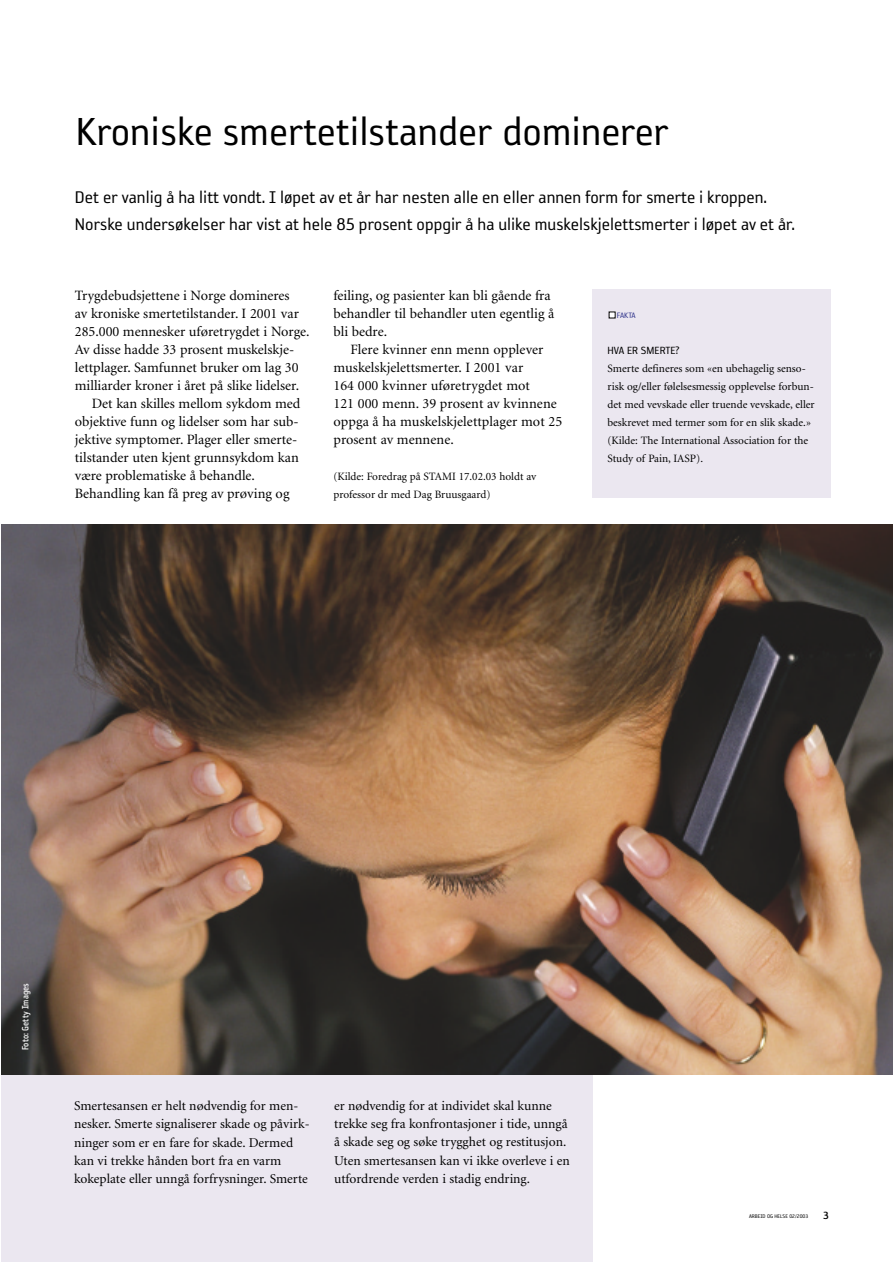
<style>
.page{position:relative;width:893px;height:1262px;background:#fff}
.page>*{position:absolute;margin:0;border:0;box-sizing:border-box;transform-origin:0 0}
.t1{font:45px "Reykjavik One A Gauge";color:#000}
.t2{font:19.5px/27px "Reykjavik One A Gauge";color:#000}
.t3{font:14.25px/18px "Minion";color:#000}
.t4{font:13.5px/18px "Minion";color:#000}
.t5{font:12px "Reykjavik One A Gauge";color:#000}
.t6{font:11.25px/18px "Minion";color:#000}
.t7{font:10.5px "Reykjavik One B Gauge";letter-spacing:.01em;color:#fff;scale:.9 1}
.t8{font:9px "Reykjavik One A Gauge";letter-spacing:-.025em;color:#35398e}
.t9{font:6px "Reykjavik One A Gauge";color:#000}
.s1{font-family:"Reykjavik One B Gauge";font-size:12px}
</style>
<div class="page">
<div style="left:592px;top:289px;width:238px;height:209px;background:#ebe7f0"></div>
<svg style="left:609px;top:312px;width:6px;height:6px"></svg>
<div style="left:1px;top:1053px;width:591px;height:208px;background:#ebe7f0"></div>
<img style="left:1px;top:524px;width:891px;height:550px">
<h1 class="t1" style="left:76px;top:103px;width:594px">Kroniske smertetilstander dominerer</h1>
<h2 class="t2" style="left:75px;top:183px;width:721px">Det er vanlig å ha litt vondt. I løpet av et år har nesten alle en eller annen form for smerte i kroppen.<br>Norske undersøkelser har vist at hele 85 prosent oppgir å ha ulike muskelskjelettsmerter i løpet av et år.</h2>
<p class="t3" style="left:75px;top:288px;width:216px">Trygdebudsjettene i Norge domineres</p>
<p class="t3" style="left:75px;top:306px;width:225px">av kroniske smertetilstander. I 2001 var</p>
<p class="t3" style="left:75px;top:324px;width:236px">285.000 mennesker uføretrygdet i Norge.</p>
<p class="t3" style="left:75px;top:342px;width:221px">Av disse hadde 33 prosent muskelskje-</p>
<p class="t3" style="left:75px;top:360px;width:225px">lettplager. Samfunnet bruker om lag 30</p>
<p class="t3" style="left:75px;top:378px;width:226px">milliarder kroner i året på slike lidelser.</p>
<p class="t3" style="left:92px;top:396px;width:210px">Det kan skilles mellom sykdom med</p>
<p class="t3" style="left:75px;top:414px;width:225px">objektive funn og lidelser som har sub-</p>
<p class="t3" style="left:75px;top:432px;width:224px">jektive symptomer. Plager eller smerte-</p>
<p class="t3" style="left:75px;top:450px;width:225px">tilstander uten kjent grunnsykdom kan</p>
<p class="t3" style="left:75px;top:468px;width:182px">være problematiske å behandle.</p>
<p class="t3" style="left:75px;top:486px;width:216px">Behandling kan få preg av prøving og</p>
<p class="t3" style="left:333px;top:288px;width:222px">feiling, og pasienter kan bli gående fra behandler til behandler uten egentlig å bli bedre.</p>
<p class="t3" style="left:333px;top:342px;width:230px;text-indent:17px">Flere kvinner enn menn opplever muskelskjelettsmerter. I 2001 var<br>164 000 kvinner uføretrygdet mot<br>121 000 menn. 39 prosent av kvinnene oppga å ha muskelskjelettplager mot 25 prosent av mennene.</p>
<p class="t6" style="left:333px;top:468px;width:204px">(Kilde: Foredrag på STAMI 17.02.03 holdt av professor dr med Dag Bruusgaard)</p>
<p class="t8" style="left:616px;top:310px;width:20px">FAKTA</p>
<p class="t5" style="left:607px;top:343px;width:74px">HVA ER SMERTE?</p>
<p class="t6" style="left:607px;top:360px;width:209px">Smerte defineres som «en ubehagelig senso&shy;risk og/eller følelsesmessig opplevelse forbun&shy;det med vevskade eller truende vevskade, eller beskrevet med termer som for en slik skade.» (Kilde: The International Association for the Study of Pain, IASP).</p>
<p class="t7" style="left:19px;top:1050px;width:76px;rotate:-90deg">Foto: Getty Images</p>
<p class="t4" style="left:74px;top:1098px;width:237px">Smertesansen er helt nødvendig for men&shy;nesker. Smerte signaliserer skade og påvirk&shy;ninger som er en fare for skade. Dermed kan vi trekke hånden bort fra en varm kokeplate eller unngå forfrysninger. Smerte</p>
<p class="t4" style="left:334px;top:1098px;width:237px">er nødvendig for at individet skal kunne trekke seg fra konfrontasjoner i tide, unngå å skade seg og søke trygghet og restitusjon.<br>Uten smertesansen kan vi ikke overleve i en utfordrende verden i stadig endring.</p>
<p class="t9" style="left:749px;top:1212px;width:81px">ARBEID OG HELSE 02/2003 <span class="s1">3</span></p>
</div>
